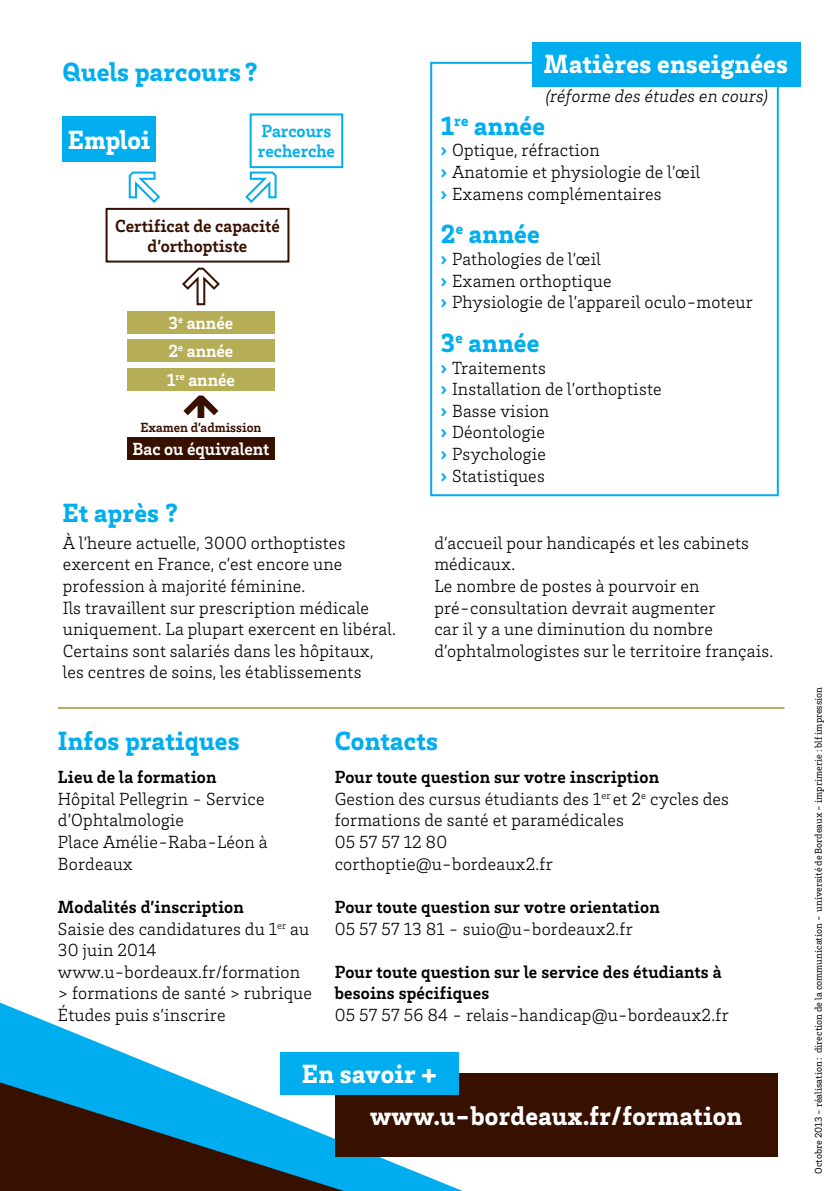
<style>
.page{position:relative;width:840px;height:1191px;background:#fff}
.page>*{position:absolute;margin:0;border:0;box-sizing:border-box;transform-origin:0 0}
.t1{font:900 27px "Brix Slab";letter-spacing:.01em;color:#00aeef}
.t2{font:900 27px "Brix Slab";letter-spacing:.01em;color:#fff}
.t3{font:300 18px/21.6px "Brix Slab";letter-spacing:.01em;color:#000}
.t4{font:700 18px/21.6px "Brix Slab";letter-spacing:.01em;color:#000}
.t5{font:700 18px/28.4px "Brix Slab";color:#fff}
.t6{font:700 18px/20px "Brix Slab";color:#371000;text-align:center}
.t7{font:italic 300 18px "Brix Slab";letter-spacing:.01em;color:#000}
.t8{font:700 18px/20px "Brix Slab";color:#00aeef}
.t9{font:700 13.6px "Brix Slab";color:#371000}
.t10{font:10px "Brix Slab";color:#000}
.s1{font-weight:900;color:#00aeef}
.s2{font-weight:700}
</style>
<div class="page">
<svg style="left:0;top:1002px;width:462px;height:189px"></svg>
<div style="left:334px;top:1074px;width:443px;height:83px;background:#371000"></div>
<div style="left:280px;top:1052px;width:178px;height:42px;background:#00aeef"></div>
<div style="left:430px;top:62px;width:348px;height:434px;border:2px solid #00aeef"></div>
<div style="left:532px;top:43px;width:268px;height:44px;background:#00aeef"></div>
<svg style="left:183px;top:395px;width:35px;height:23px"></svg>
<div style="left:127px;top:437px;width:147px;height:23px;background:#371000"></div>
<div style="left:62px;top:116px;width:94px;height:46px;background:#00aeef"></div>
<div style="left:105px;top:208px;width:184px;height:54px;border:2px solid #371000"></div>
<div style="left:249px;top:113px;width:94px;height:55px;border:2px solid #00aeef"></div>
<div style="left:127px;top:368px;width:147px;height:22px;background:#b6ad57"></div>
<div style="left:127px;top:311px;width:147px;height:23px;background:#b6ad57"></div>
<div style="left:127px;top:339px;width:147px;height:23px;background:#b6ad57"></div>
<svg style="left:182px;top:267px;width:38px;height:39px"></svg>
<svg style="left:245px;top:171px;width:32px;height:32px"></svg>
<svg style="left:128px;top:171px;width:33px;height:32px"></svg>
<hr style="left:58px;top:707px;width:726px;height:2px;background:#b6ad57">
<h1 class="t1" style="left:62px;top:54px;width:197px">Quels parcours ?</h1>
<h1 class="t2" style="left:543px;top:46px;width:245px">Matières enseignées</h1>
<h1 class="t2" style="left:68px;top:122px;width:84px">Emploi</h1>
<p class="t8" style="left:258px;top:120px;width:78px">Parcours recherche</p>
<p class="t6" style="left:115px;top:215px;width:166px">Certificat de capacité d’orthoptiste</p>
<p class="t5" style="left:168px;top:308px;width:66px">3<sup>e</sup> année<br>2<sup>e</sup> année</p>
<p class="t5" style="left:167px;top:364px;width:69px">1<sup>re</sup> année</p>
<p class="t9" style="left:140px;top:419px;width:122px">Examen d’admission</p>
<p class="t5" style="left:132px;top:434px;width:138px">Bac ou équivalent</p>
<h1 class="t1" style="left:62px;top:495px;width:117px">Et après ?</h1>
<p class="t7" style="left:545px;top:84px;width:224px">(réforme des études en cours)</p>
<h1 class="t1" style="left:440px;top:108px;width:106px">1<sup>re</sup> année</h1>
<p class="t3" style="left:440px;top:139px;width:261px"><span class="s1">›</span> Optique, réfraction<br><span class="s1">›</span> Anatomie et physiologie de l’œil <span class="s1">›</span> Examens complémentaires</p>
<h1 class="t1" style="left:440px;top:216px;width:100px">2<sup>e</sup> année</h1>
<p class="t3" style="left:440px;top:247px;width:313px"><span class="s1">›</span> Pathologies de l’œil<br><span class="s1">›</span> Examen orthoptique<br><span class="s1">›</span> Physiologie de l’appareil oculo-moteur</p>
<h1 class="t1" style="left:440px;top:325px;width:100px">3<sup>e</sup> année</h1>
<p class="t3" style="left:440px;top:356px;width:222px"><span class="s1">›</span> Traitements<br><span class="s1">›</span> Installation de l’orthoptiste <span class="s1">›</span> Basse vision<br><span class="s1">›</span> Déontologie<br><span class="s1">›</span> Psychologie<br><span class="s1">›</span> Statistiques</p>
<p class="t3" style="left:63px;top:531px;width:334px">À l’heure actuelle, 3000 orthoptistes exercent en France, c’est encore une profession à majorité féminine.<br>Ils travaillent sur prescription médicale uniquement. La plupart exercent en libéral.<br>Certains sont salariés dans les hôpitaux, les centres de soins, les établissements</p>
<p class="t3" style="left:434px;top:531px;width:340px">d’accueil pour handicapés et les cabinets médicaux.<br>Le nombre de postes à pourvoir en pré-consultation devrait augmenter<br>car il y a une diminution du nombre d’ophtalmologistes sur le territoire français.</p>
<h1 class="t1" style="left:58px;top:723px;width:183px">Infos pratiques</h1>
<p class="t4" style="left:58px;top:765px;width:160px">Lieu de la formation</p>
<p class="t3" style="left:58px;top:787px;width:211px">Hôpital Pellegrin - Service d’Ophtalmologie<br>Place Amélie-Raba-Léon à<br>Bordeaux</p>
<p class="t3" style="left:58px;top:895px;width:255px"><span class="s2">Modalités d’inscription<br></span>Saisie des candidatures du 1<sup>er</sup> au<br>30 juin 2014 www.u-bordeaux.fr/formation &gt; formations de santé &gt; rubrique<br>Études puis s’inscrire</p>
<h1 class="t1" style="left:334px;top:723px;width:105px">Contacts</h1>
<p class="t3" style="left:334px;top:765px;width:395px"><span class="s2">Pour toute question sur votre inscription<br></span>Gestion des cursus étudiants des 1<sup>er</sup> et 2<sup>e</sup> cycles des formations de santé et paramédicales<br>05 57 57 12 80<br>corthoptie@u-bordeaux2.fr</p>
<p class="t4" style="left:334px;top:895px;width:326px">Pour toute question sur votre orientation</p>
<p class="t3" style="left:334px;top:917px;width:299px">05 57 57 13 81 - suio@u-bordeaux2.fr</p>
<p class="t4" style="left:334px;top:960px;width:388px">Pour toute question sur le service des étudiants à besoins spécifiques</p>
<p class="t3" style="left:334px;top:1003px;width:395px">05 57 57 56 84 - relais-handicap@u-bordeaux2.fr</p>
<h1 class="t2" style="left:302px;top:1055px;width:136px">En savoir +</h1>
<h1 class="t2" style="left:370px;top:1098px;width:373px">www.u-bordeaux.fr/formation</h1>
<p class="t10" style="left:811px;top:1173px;width:488px;rotate:-90deg">Octobre 2013 - réalisation : direction de la communication - université de Bordeaux - imprimerie : blf impression</p>
</div>
